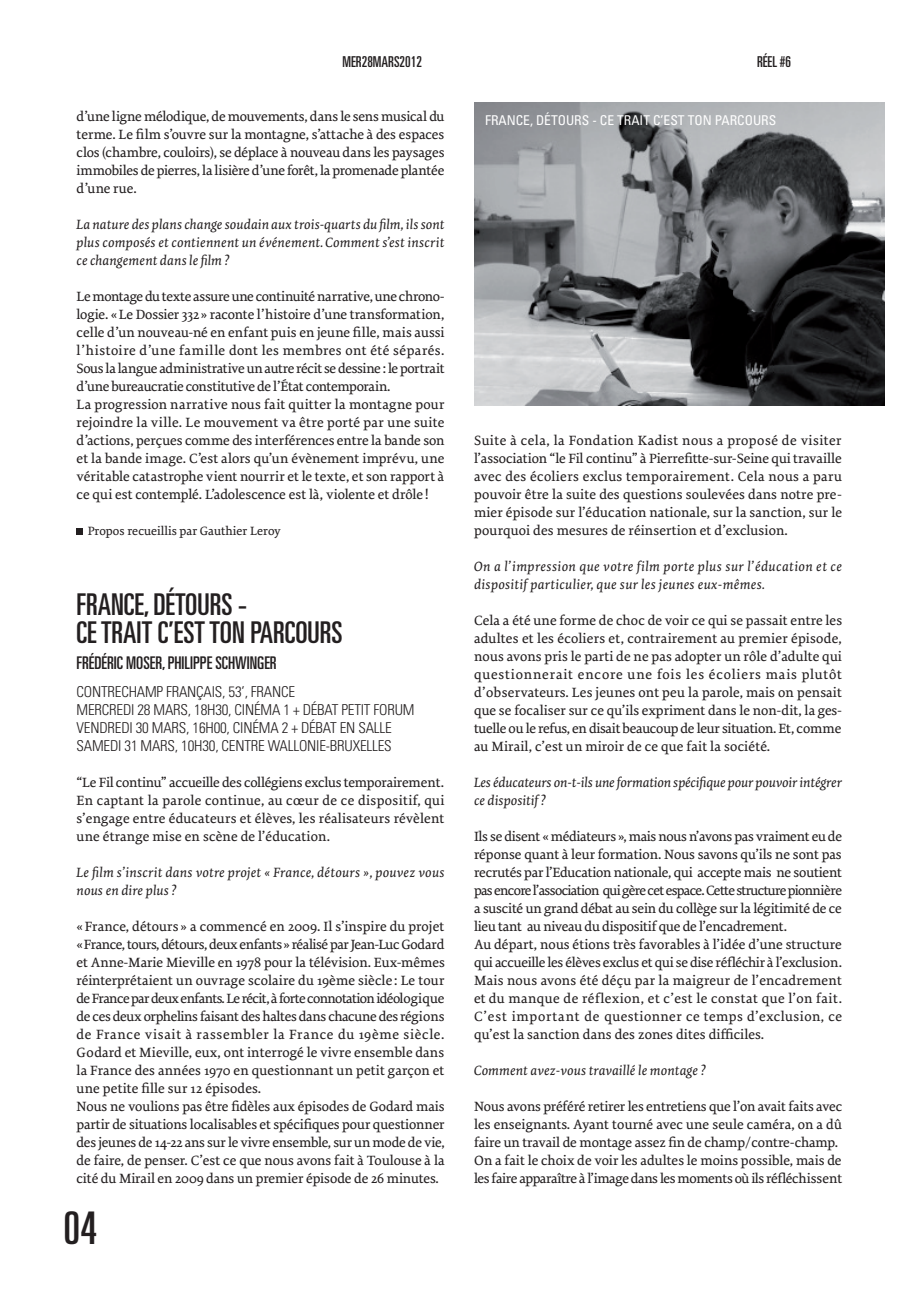
<style>
.page{position:relative;width:919px;height:1289px;background:#fff}
.page>*{position:absolute;margin:0;border:0;box-sizing:border-box;transform-origin:0 0}
.t1{font:ultra-condensed 45px "Univers LT Std";color:#231f20}
.t2{font:ultra-condensed 30px/28.5px "Univers LT Std";color:#231f20}
.t3{font:ultra-condensed 17.55px "Univers LT Std";color:#231f20}
.t4{font:300 condensed 15px/18px "Univers LT Std";letter-spacing:-.01em;color:#231f20}
.t5{font:ultra-condensed 15px "Univers LT Std";color:#231f20}
.t6{font:14.25px/18px "Tiina";letter-spacing:-.005em;color:#231f20;text-align:justify}
.t7{font:italic 14.25px/18px "Tiina";letter-spacing:.01em;color:#231f20}
.t8{font:italic 14.25px/18px "Tiina";letter-spacing:-.01em;color:#231f20}
.t9{font:condensed 13.5px "Univers";color:#fff}
.t10{font:12.75px "Tiina";color:#231f20}
</style>
<div class="page">
<svg style="left:77px;top:529px;width:6px;height:6px"></svg>
<img style="left:474px;top:103px;width:410px;height:303px">
<p class="t5" style="left:342px;top:53px;width:38px">MER28MARS</p>
<p class="t5" style="left:399px;top:53px;width:24px">2012</p>
<p class="t5" style="left:757px;top:53px;width:35px">RÉEL #6</p>
<p class="t6" style="left:77px;top:107px;width:369px">d’une ligne mélodique, de mouvements, dans le sens musical du terme. Le film s’ouvre sur la montagne, s’attache à des espaces clos (chambre, couloirs), se déplace à nouveau dans les paysages immobiles de pierres, la lisière d’une forêt, la promenade plantée d’une rue.</p>
<p class="t7" style="left:77px;top:215px;width:369px;text-align:justify">La nature des plans change soudain aux trois-quarts du film, ils sont plus composés et contiennent un événement. Comment s’est inscrit ce changement dans le film ?</p>
<p class="t6" style="left:77px;top:287px;width:369px;text-align:left">Le montage du texte assure une continuité narrative, une chrono&shy;logie. «Le Dossier 332» raconte l’histoire d’une transformation, celle d’un nouveau-né en enfant puis en jeune fille, mais aussi l’histoire d’une famille dont les membres ont été séparés.<br>Sous la langue administrative un autre récit se dessine : le portrait d’une bureaucratie constitutive de l’État contemporain.<br>La progression narrative nous fait quitter la montagne pour rejoindre la ville. Le mouvement va être porté par une suite d’actions, perçues comme des interférences entre la bande son et la bande image. C’est alors qu’un évènement imprévu, une véritable catastrophe vient nourrir et le texte, et son rapport à ce qui est contemplé. L’adolescence est là, violente et drôle !</p>
<p class="t10" style="left:88px;top:522px;width:195px">Propos recueillis par Gauthier Leroy</p>
<h2 class="t2" style="left:77px;top:589px;width:267px">FRANCE, DÉTOURS -<br>CE TRAIT C’EST TON PARCOURS</h2>
<p class="t3" style="left:77px;top:653px;width:201px">FRÉDÉRIC MOSER, PHILIPPE SCHWINGER</p>
<p class="t4" style="left:77px;top:682px;width:220px">CONTRECHAMP FRANÇAIS, 53’, FRANCE<br>MERCREDI 28 MARS</p>
<p class="t4" style="left:188px;top:700px;width:228px">, 18H30, CINÉMA 1 + DÉBAT PETIT FORUM</p>
<p class="t4" style="left:77px;top:718px;width:85px">VENDREDI 30 MARS</p>
<p class="t4" style="left:186px;top:718px;width:180px">, 16H00, CINÉMA 2 + DÉBAT EN SALLE</p>
<p class="t4" style="left:77px;top:736px;width:74px">SAMEDI 31 MARS</p>
<p class="t4" style="left:175px;top:736px;width:218px">, 10H30, CENTRE WALLONIE-BRUXELLES</p>
<p class="t6" style="left:77px;top:773px;width:369px">“Le Fil continu” accueille des collégiens exclus temporairement.<br>En captant la parole continue, au cœur de ce dispositif, qui s’engage entre éducateurs et élèves, les réalisateurs révèlent une étrange mise en scène de l’éducation.</p>
<p class="t7" style="left:77px;top:863px;width:369px">Le film s’inscrit dans votre projet « France, détours », pouvez vous nous en dire plus ?</p>
<p class="t6" style="left:77px;top:917px;width:370px;text-align:left">«France, détours » a commencé en 2009. Il s’inspire du projet «France, tours, détours, deux enfants» réalisé par Jean-Luc Godard et Anne-Marie Mieville en 1978 pour la télévision. Eux-mêmes réinterprétaient un ouvrage scolaire du 19ème siècle : Le tour de France par deux enfants. Le récit, à forte connotation idéologique de ces deux orphelins faisant des haltes dans chacune des régions de France visait à rassembler la France du 19ème siècle.<br>Godard et Mieville, eux, ont interrogé le vivre ensemble dans la France des années 1970 en questionnant un petit garçon et une petite fille sur 12 épisodes.<br>Nous ne voulions pas être fidèles aux épisodes de Godard mais partir de situations localisables et spécifiques pour questionner des jeunes de 14-22 ans sur le vivre ensemble, sur un mode de vie, de faire, de penser. C’est ce que nous avons fait à Toulouse à la cité du Mirail en 2009 dans un premier épisode de 26 minutes.</p>
<h1 class="t1" style="left:64px;top:1202px;width:35px">04</h1>
<p class="t9" style="left:485px;top:112px;width:293px">FRANCE, DÉTOURS - CE TRAIT C’EST TON PARCOURS</p>
<p class="t6" style="left:474px;top:431px;width:369px">Suite à cela, la Fondation Kadist nous a proposé de visiter l’association “le Fil continu” à Pierrefitte-sur-Seine qui travaille avec des écoliers exclus temporairement. Cela nous a paru pouvoir être la suite des questions soulevées dans notre pre&shy;mier épisode sur l’éducation nationale, sur la sanction, sur le pourquoi des mesures de réinsertion et d’exclusion.</p>
<p class="t7" style="left:474px;top:557px;width:369px">On a l’impression que votre film porte plus sur l’éducation et ce dispositif particulier, que sur les jeunes eux-mêmes.</p>
<p class="t6" style="left:474px;top:611px;width:369px">Cela a été une forme de choc de voir ce qui se passait entre les adultes et les écoliers et, contrairement au premier épisode, nous avons pris le parti de ne pas adopter un rôle d’adulte qui questionnerait encore une fois les écoliers mais plutôt d’observateurs. Les jeunes ont peu la parole, mais on pensait que se focaliser sur ce qu’ils expriment dans le non-dit, la ges&shy;tuelle ou le refus, en disait beaucoup de leur situation. Et, comme au Mirail, c’est un miroir de ce que fait la société.</p>
<p class="t8" style="left:474px;top:773px;width:369px">Les éducateurs on-t-ils une formation spécifique pour pouvoir intégrer ce dispositif ?</p>
<p class="t6" style="left:474px;top:827px;width:369px;text-align:left">Ils se disent « médiateurs », mais nous n’avons pas vraiment eu de réponse quant à leur formation. Nous savons qu’ils ne sont pas recrutés par l’Education nationale, qui accepte mais ne soutient pas encore l’association qui gère cet espace. Cette structure pionnière a suscité un grand débat au sein du collège sur la légitimité de ce lieu tant au niveau du dispositif que de l’encadrement.<br>Au départ, nous étions très favorables à l’idée d’une structure qui accueille les élèves exclus et qui se dise réfléchir à l’exclusion.<br>Mais nous avons été déçu par la maigreur de l’encadrement et du manque de réflexion, et c’est le constat que l’on fait.<br>C’est important de questionner ce temps d’exclusion, ce qu’est la sanction dans des zones dites difficiles.</p>
<p class="t7" style="left:474px;top:1061px;width:233px">Comment avez-vous travaillé le montage ?</p>
<p class="t6" style="left:474px;top:1097px;width:370px;text-align:left">Nous avons préféré retirer les entretiens que l’on avait faits avec les enseignants. Ayant tourné avec une seule caméra, on a dû faire un travail de montage assez fin de champ/contre-champ.<br>On a fait le choix de voir les adultes le moins possible, mais de les faire apparaître à l’image dans les moments où ils réfléchissent</p>
</div>
